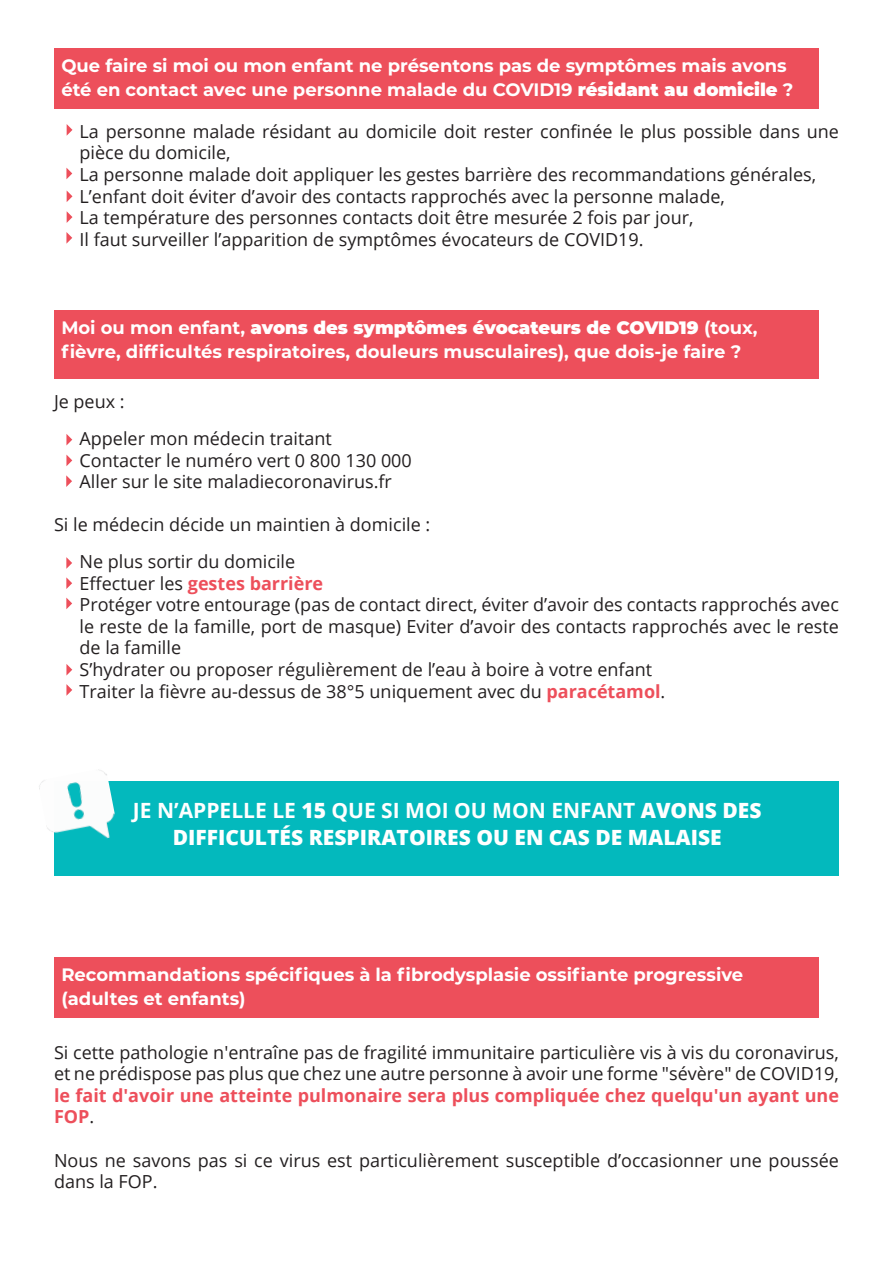
<style>
.page{position:relative;width:893px;height:1263px;background:#fff}
.page>*{position:absolute;margin:0;border:0;box-sizing:border-box;transform-origin:0 0}
.t1{font:800 21px/27px "Open Sans";color:#fff;text-align:center}
.t2{font:18px/21.6px "Open Sans";color:#231f20}
.t3{font:700 18px/24px "Montserrat";color:#fff}
.t4{font:700 18px "Open Sans";color:#ed4f5b}
.s1{font-weight:900}
.s2{font-weight:400;color:#231f20}
.s3{font-weight:700;color:#ed4f5b}
.s4{font-weight:700}
</style>
<div class="page">
<div style="left:54px;top:957px;width:764px;height:61px;background:#ed4f5b"></div>
<div style="left:54px;top:48px;width:764px;height:61px;background:#ed4f5b"></div>
<div style="left:54px;top:310px;width:764px;height:68px;background:#ed4f5b"></div>
<svg style="left:67px;top:124px;width:5px;height:12px"></svg>
<svg style="left:67px;top:191px;width:5px;height:11px"></svg>
<svg style="left:66px;top:168px;width:6px;height:11px"></svg>
<svg style="left:67px;top:211px;width:5px;height:12px"></svg>
<svg style="left:66px;top:232px;width:6px;height:12px"></svg>
<svg style="left:66px;top:434px;width:6px;height:11px"></svg>
<svg style="left:66px;top:455px;width:6px;height:11px"></svg>
<svg style="left:66px;top:475px;width:6px;height:12px"></svg>
<svg style="left:66px;top:557px;width:6px;height:12px"></svg>
<svg style="left:66px;top:577px;width:6px;height:12px"></svg>
<svg style="left:66px;top:664px;width:6px;height:11px"></svg>
<svg style="left:66px;top:598px;width:6px;height:11px"></svg>
<svg style="left:66px;top:684px;width:6px;height:12px"></svg>
<div style="left:55px;top:782px;width:784px;height:94px;background:#03b9bd"></div>
<img style="left:39px;top:769px;width:80px;height:80px">
<p class="t3" style="left:61px;top:53px;width:733px">Que faire si moi ou mon enfant ne présentons pas de symptômes mais avons été en contact avec une personne malade du COVID19 <span class="s1">résidant au domicile</span> ?</p>
<p class="t2" style="left:80px;top:120px;width:761px">La personne malade résidant au domicile doit rester confinée le plus possible dans une pièce du domicile,</p>
<p class="t2" style="left:80px;top:163px;width:738px">La personne malade doit appliquer les gestes barrière des recommandations générales,</p>
<p class="t2" style="left:80px;top:185px;width:647px">L’enfant doit éviter d’avoir des contacts rapprochés avec la personne malade,</p>
<p class="t2" style="left:80px;top:206px;width:615px">La température des personnes contacts doit être mesurée 2 fois par jour,</p>
<p class="t2" style="left:80px;top:228px;width:566px">Il faut surveiller l’apparition de symptômes évocateurs de COVID19.</p>
<p class="t3" style="left:61px;top:314px;width:698px">Moi ou mon enfant, <span class="s1">avons des symptômes évocateurs de COVID19</span> (toux, fièvre, difficultés respiratoires, douleurs musculaires), que dois-je faire ?</p>
<p class="t2" style="left:54px;top:390px;width:72px">Je peux :</p>
<p class="t2" style="left:80px;top:427px;width:254px">Appeler mon médecin traitant</p>
<p class="t2" style="left:80px;top:449px;width:334px">Contacter le numéro vert 0 800 130 000</p>
<p class="t2" style="left:80px;top:470px;width:314px">Aller sur le site maladiecoronavirus.fr</p>
<p class="t2" style="left:54px;top:513px;width:378px">Si le médecin décide un maintien à domicile :</p>
<p class="t2" style="left:80px;top:550px;width:217px">Ne plus sortir du domicile</p>
<p class="t4" style="left:80px;top:570px;width:245px"><span class="s2">Effectuer les</span> gestes barrière</p>
<p class="t2" style="left:80px;top:593px;width:761px;text-align:justify">Protéger votre entourage (pas de contact direct, éviter d’avoir des contacts rapprochés avec le reste de la famille, port de masque) Eviter d’avoir des contacts rapprochés avec le reste de la famille</p>
<p class="t2" style="left:80px;top:658px;width:574px">S’hydrater ou proposer régulièrement de l’eau à boire à votre enfant</p>
<p class="t2" style="left:80px;top:680px;width:587px">Traiter la fièvre au-dessus de 38°5 uniquement avec du <span class="s3">paracétamol</span>.</p>
<p class="t1" style="left:133px;top:795px;width:630px"><span class="s4">JE N’APPELLE LE</span> 15 <span class="s4">QUE SI MOI OU MON ENFANT</span> AVONS DES<br>DIFFICULTÉS RESPIRATOIRES OU EN CAS DE MALAISE</p>
<p class="t3" style="left:61px;top:962px;width:683px">Recommandations spécifiques à la fibrodysplasie ossifiante progressive (adultes et enfants)</p>
<p class="t2" style="left:54px;top:1041px;width:786px;text-align:justify">Si cette pathologie n'entraîne pas de fragilité immunitaire particulière vis à vis du coronavirus, et ne prédispose pas plus que chez une autre personne à avoir une forme "sévère" de COVID19, <span class="s3">le fait d'avoir une atteinte pulmonaire sera plus compliquée chez quelqu'un ayant une FOP</span>.</p>
<p class="t2" style="left:54px;top:1149px;width:786px">Nous ne savons pas si ce virus est particulièrement susceptible d’occasionner une poussée dans la FOP.</p>
</div>
